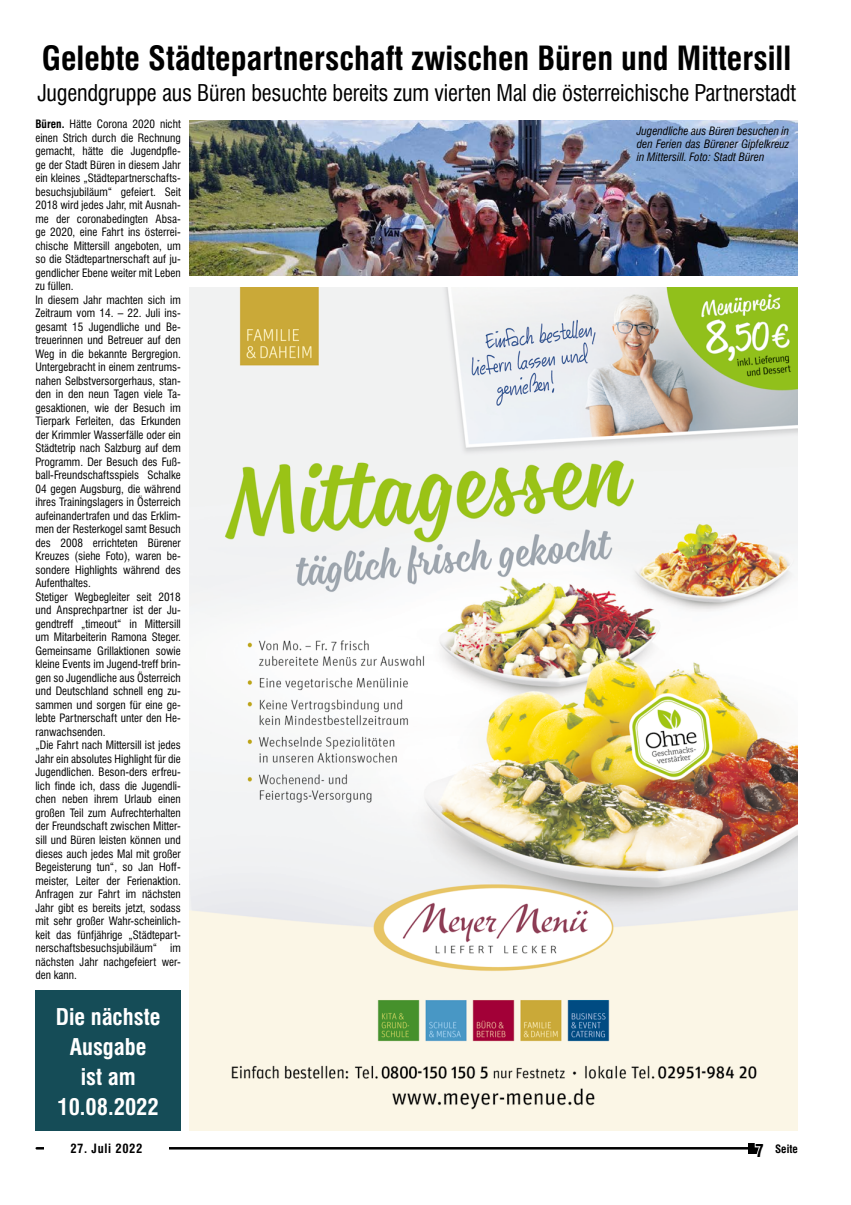
<style>
.page{position:relative;width:851px;height:1205px;background:#fff}
.page>*{position:absolute;margin:0;border:0;box-sizing:border-box;transform-origin:0 0}
.t1{font:700 condensed 32.5px "Swiss 721 BT";color:#000}
.t2{font:condensed 22.5px "Swiss 721 BT";letter-spacing:-.01em;color:#000}
.t3{font:700 condensed 22.5px/30px "Swiss 721 BT";color:#fff;text-align:center}
.t4{font:700 condensed 12.5px "Swiss 721 BT";letter-spacing:.05em;color:#000}
.t5{font:condensed 11.25px/13.5px "Swiss 721 BT";color:#000}
.t6{font:italic condensed 11.25px/13.1px "Swiss 721 BT";color:#000;text-align:justify}
.t7{font:700 condensed 11.25px "Swiss 721 BT";color:#000}
.s1{font-weight:700}
.s2{font-size:17.5px;color:#fff}
</style>
<div class="page">
<hr style="left:37px;top:1147px;width:716px;height:2px;background:#000">
<div style="left:748px;top:1143px;width:10px;height:10px;background:#000"></div>
<div style="left:44px;top:1136px;width:124px;height:24px;background:#fff"></div>
<img style="left:189px;top:287px;width:608px;height:843px">
<div style="left:35px;top:990px;width:146px;height:141px;background:#154c57"></div>
<img style="left:189px;top:120px;width:608px;height:156px">
<h1 class="t1" style="left:42px;top:39px;width:750px">Gelebte Städtepartnerschaft zwischen Büren und Mittersill</h1>
<h2 class="t2" style="left:37px;top:80px;width:760px">Jugendgruppe aus Büren besuchte bereits zum vierten Mal die österreichische Partnerstadt</h2>
<p class="t5" style="left:35px;top:117px;width:147px"><span class="s1">Büren.</span> Hätte Corona 2020 nicht einen Strich durch die Rechnung gemacht, hätte die Jugendpfle&shy;ge der Stadt Büren in diesem Jahr ein kleines „Städtepartnerschafts&shy;besuchsjubiläum“ gefeiert. Seit<br>2018 wird jedes Jahr, mit Ausnah&shy;me der coronabedingten Absa&shy;ge 2020, eine Fahrt ins österrei&shy;chische Mittersill angeboten, um so die Städtepartnerschaft auf ju&shy;gendlicher Ebene weiter mit Leben zu füllen.<br>In diesem Jahr machten sich im<br>Zeitraum vom 14. – 22. Juli ins&shy;gesamt 15 Jugendliche und Be&shy;treuerinnen und Betreuer auf den<br>Weg in die bekannte Bergregion.<br>Untergebracht in einem zentrums&shy;nahen Selbstversorgerhaus, stan&shy;den in den neun Tagen viele Ta&shy;gesaktionen, wie der Besuch im<br>Tierpark Ferleiten, das Erkunden der Krimmler Wasserfälle oder ein<br>Städtetrip nach Salzburg auf dem<br>Programm. Der Besuch des Fuß&shy;ball-Freundschaftsspiels Schalke<br>04 gegen Augsburg, die während ihres Trainingslagers in Österreich aufeinandertrafen und das Erklim&shy;men der Resterkogel samt Besuch des 2008 errichteten Bürener<br>Kreuzes (siehe Foto), waren be&shy;sondere Highlights während des<br>Aufenthaltes.<br>Stetiger Wegbegleiter seit 2018 und Ansprechpartner ist der Ju&shy;gendtreff „timeout“ in Mittersill um Mitarbeiterin Ramona Steger.<br>Gemeinsame Grillaktionen sowie kleine Events im Jugend-treff brin&shy;gen so Jugendliche aus Österreich und Deutschland schnell eng zu&shy;sammen und sorgen für eine ge&shy;lebte Partnerschaft unter den He&shy;ranwachsenden.<br>„Die Fahrt nach Mittersill ist jedes<br>Jahr ein absolutes Highlight für die<br>Jugendlichen. Beson-ders erfreu&shy;lich finde ich, dass die Jugendli&shy;chen neben ihrem Urlaub einen großen Teil zum Aufrechterhalten der Freundschaft zwischen Mitter&shy;sill und Büren leisten können und dieses auch jedes Mal mit großer<br>Begeisterung tun“, so Jan Hoff&shy;meister, Leiter der Ferienaktion.<br>Anfragen zur Fahrt im nächsten<br>Jahr gibt es bereits jetzt, sodass mit sehr großer Wahr-scheinlich&shy;keit das fünfjährige „Städtepart&shy;nerschaftsbesuchsjubiläum“ im nächsten Jahr nachgefeiert wer&shy;den kann.</p>
<h2 class="t3" style="left:56px;top:1001px;width:106px">Die nächste<br>Ausgabe<br>ist am<br>10.08.2022</h2>
<p class="t6" style="left:636px;top:124px;width:154px">Jugendliche aus Büren besuchen in den Ferien das Bürener Gipfelkreuz in Mittersill. Foto: Stadt Büren</p>
<p class="t4" style="left:70px;top:1141px;width:73px">27. Juli 2022</p>
<p class="t7" style="left:755px;top:1142px;width:44px"><span class="s2">7</span> Seite</p>
</div>
